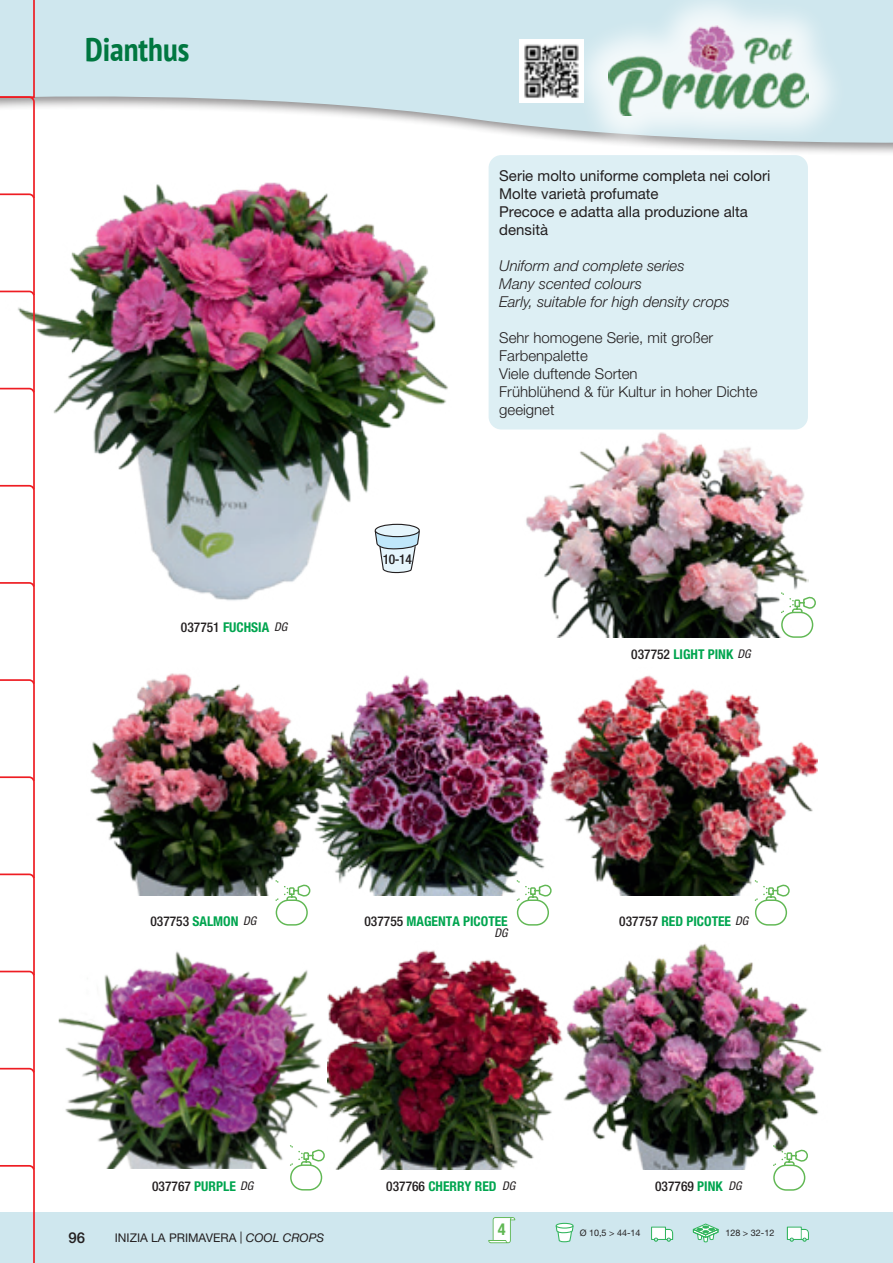
<style>
.page{position:relative;width:893px;height:1263px;background:#fff}
.page>*{position:absolute;margin:0;border:0;box-sizing:border-box;transform-origin:0 0}
.t1{font:700 condensed 33px "PT Sans";color:#007740}
.Dida{font:700 condensed 16.35px "Helvetica Neue LT Std";color:#61b854}
.t2{font:300 15px/18px "Helvetica Neue LT Std";color:#231f20}
.t3{font:15px/18px "Helvetica Neue LT Std";color:#231f20}
.t4{font:italic 300 15px "Helvetica Neue LT Std";color:#231f20}
.t5{font:500 15px "Helvetica Neue LT Std";color:#231f20}
.Normale{font:700 condensed 13.5px "Helvetica Neue LT Std";color:#00a54f}
.Normale-2{font:500 condensed 13.5px "Helvetica Neue LT Std";color:#231f20}
.t6{font:12px "Helvetica Neue LT Std";color:#231f20}
.Dida-2{font:italic condensed 12px "Helvetica Neue LT Std";color:#231f20}
.t7{font:9px "Helvetica Neue LT Std";color:#231f20}
.s1{font-weight:500;color:#231f20}
.s2{font-weight:700;color:#00a54f}
.s3{font-style:italic}
</style>
<div class="page">
<div style="left:489px;top:155px;width:319px;height:274px;background:#ddeff4;border-radius:13px"></div>
<div style="left:0;top:1212px;width:893px;height:51px;background:#cfe7ee"></div>
<div style="left:0;top:0;width:893px;height:156px;background:#231f20;opacity:.5"></div>
<svg style="left:36px;top:0;width:857px;height:144px;fill:#cfe7ee"></svg>
<svg style="left:692px;top:1223px;width:27px;height:20px"></svg>
<svg style="left:787px;top:1226px;width:22px;height:16px"></svg>
<svg style="left:488px;top:1217px;width:27px;height:26px"></svg>
<svg style="left:651px;top:1226px;width:22px;height:16px"></svg>
<svg style="left:555px;top:1225px;width:19px;height:18px"></svg>
<div style="left:556px;top:1223px;width:17px;height:5px;background:#fff;border-radius:50%"></div>
<div style="left:556px;top:1223px;width:17px;height:5px;border:1px solid #30b45c;border-radius:50%"></div>
<img style="left:36px;top:182px;width:412px;height:419px">
<img style="left:59px;top:951px;width:268px;height:218px">
<svg style="left:290px;top:1145px;width:36px;height:21px"></svg>
<div style="left:290px;top:1164px;width:32px;height:26px;border:1px solid #61b854;border-radius:12px"></div>
<img style="left:90px;top:673px;width:222px;height:223px">
<img style="left:327px;top:950px;width:233px;height:219px">
<img style="left:523px;top:424px;width:285px;height:214px">
<img style="left:312px;top:675px;width:232px;height:221px">
<img style="left:544px;top:675px;width:274px;height:221px">
<img style="left:560px;top:943px;width:262px;height:226px">
<svg style="left:773px;top:1145px;width:36px;height:21px"></svg>
<div style="left:773px;top:1164px;width:32px;height:27px;border:1px solid #61b854;border-radius:12px"></div>
<svg style="left:781px;top:592px;width:35px;height:22px"></svg>
<div style="left:781px;top:612px;width:32px;height:26px;border:1px solid #61b854;border-radius:12px"></div>
<svg style="left:755px;top:880px;width:35px;height:21px"></svg>
<div style="left:755px;top:899px;width:32px;height:26px;border:1px solid #61b854;border-radius:12px"></div>
<svg style="left:276px;top:880px;width:35px;height:21px"></svg>
<div style="left:276px;top:899px;width:32px;height:26px;border:1px solid #61b854;border-radius:12px"></div>
<svg style="left:517px;top:880px;width:35px;height:21px"></svg>
<div style="left:517px;top:899px;width:32px;height:26px;border:1px solid #61b854;border-radius:12px"></div>
<div style="left:568px;top:0;width:280px;height:155px;background:#fff;opacity:.75"></div>
<img style="left:609px;top:25px;width:199px;height:90px">
<svg style="left:374px;top:530px;width:46px;height:44px"></svg>
<div style="left:375px;top:524px;width:44px;height:13px;background:#e5f5fc;border-radius:50%"></div>
<div style="left:375px;top:524px;width:45px;height:13px;border:1px solid #231f20;border-radius:50%"></div>
<img style="left:520px;top:39px;width:63px;height:64px">
<svg style="left:0;top:0;width:36px;height:1263px"></svg>
<p class="t1" style="left:85px;top:28px;width:106px">Dianthus</p>
<p class="Normale" style="left:181px;top:618px;width:90px"><span class="s1">037751</span> FUCHSIA</p>
<p class="Dida-2" style="left:274px;top:619px;width:15px">DG</p>
<p class="Normale-2" style="left:383px;top:551px;width:31px">10-14</p>
<p class="t3" style="left:499px;top:166px;width:273px">Serie molto uniforme completa nei colori</p>
<p class="t3" style="left:499px;top:184px;width:161px">Molte varietà profumate</p>
<p class="t3" style="left:499px;top:202px;width:250px">Precoce e adatta alla produzione alta densità</p>
<p class="t4" style="left:499px;top:256px;width:187px">Uniform and complete series</p>
<p class="t4" style="left:499px;top:274px;width:144px">Many scented colours</p>
<p class="t4" style="left:499px;top:292px;width:232px">Early, suitable for high density crops</p>
<p class="t2" style="left:499px;top:328px;width:215px">Sehr homogene Serie, mit großer<br>Farbenpalette</p>
<p class="t2" style="left:499px;top:364px;width:140px">Viele duftende Sorten</p>
<p class="t2" style="left:499px;top:382px;width:260px">Frühblühend &amp; für Kultur in hoher Dichte geeignet</p>
<p class="Normale" style="left:631px;top:646px;width:104px"><span class="s1">037752</span> LIGHT PINK</p>
<p class="Dida-2" style="left:737px;top:647px;width:15px">DG</p>
<p class="Normale-2" style="left:150px;top:913px;width:90px">037753 <span class="s2">SALMON</span></p>
<p class="Dida-2" style="left:243px;top:913px;width:15px">DG</p>
<p class="Normale" style="left:364px;top:913px;width:145px"><span class="s1">037755</span> MAGENTA PICOTEE</p>
<p class="Normale" style="left:619px;top:913px;width:113px"><span class="s1">037757</span> RED PICOTEE</p>
<p class="Dida-2" style="left:735px;top:913px;width:15px">DG</p>
<p class="Dida-2" style="left:494px;top:926px;width:15px">DG</p>
<p class="Normale" style="left:386px;top:1178px;width:112px"><span class="s1">037766</span> CHERRY RED</p>
<p class="Normale-2" style="left:152px;top:1178px;width:85px">037767 <span class="s2">PURPLE</span></p>
<p class="Dida-2" style="left:240px;top:1178px;width:15px">DG</p>
<p class="Dida-2" style="left:502px;top:1178px;width:15px">DG</p>
<p class="Dida-2" style="left:728px;top:1178px;width:15px">DG</p>
<p class="Normale-2" style="left:655px;top:1178px;width:69px">037769 <span class="s2">PINK</span></p>
<p class="t5" style="left:68px;top:1228px;width:18px">96</p>
<p class="t6" style="left:115px;top:1230px;width:211px">INIZIA LA PRIMAVERA | <span class="s3">COOL CROPS</span></p>
<p class="Dida" style="left:498px;top:1219px;width:9px">4</p>
<p class="t7" style="left:725px;top:1228px;width:50px">128 &gt; 32-12</p>
<p class="t7" style="left:580px;top:1228px;width:62px">Ø 10,5 &gt; 44-14</p>
</div>
